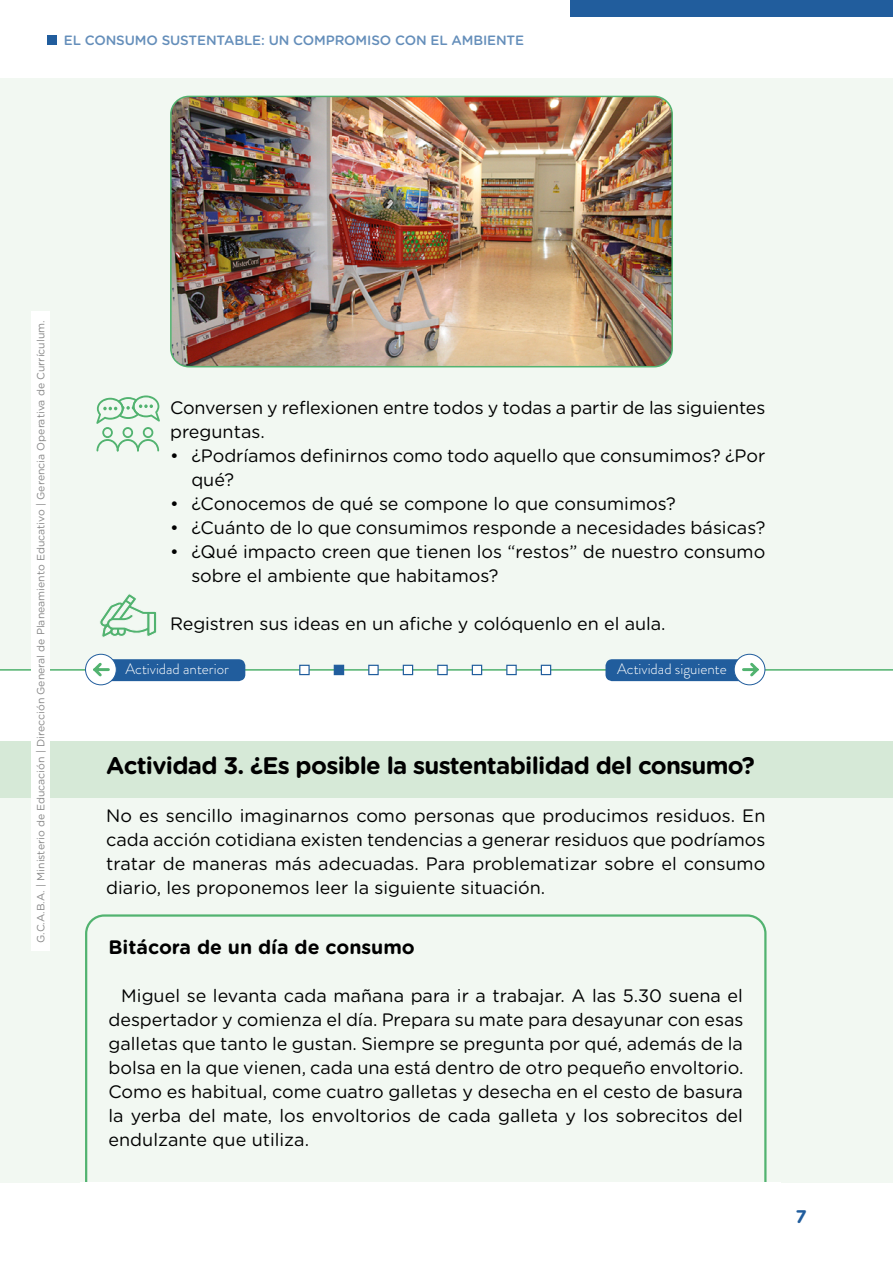
<style>
.page{position:relative;width:893px;height:1263px;background:#fff}
.page>*{position:absolute;margin:0;border:0;box-sizing:border-box;transform-origin:0 0}
.t1{font:700 24px "Gotham Rounded";letter-spacing:-.03em;color:#000}
.t2{font:700 19.5px "Gotham Rounded";color:#000}
.t3{font:700 18.3px "Gotham Rounded";color:#215d9d}
.t4{font:18px/24px "Gotham Rounded";color:#000}
.t5{font:300 15px "Brandon Grotesque";color:#fff}
.t6{font:500 13.5px "Gotham Rounded";letter-spacing:-.01em;color:#648eba}
.t7{font:10.5px "Gotham Rounded";color:#878787}
</style>
<div class="page">
<div style="left:47px;top:35px;width:9px;height:10px;background:#215d9d"></div>
<div style="left:570px;top:0;width:323px;height:17px;background:#215d9d"></div>
<div style="left:0;top:78px;width:893px;height:24px;background:#f2f8f2"></div>
<div style="left:0;top:102px;width:893px;height:24px;background:#f2f8f2"></div>
<div style="left:0;top:126px;width:893px;height:24px;background:#f2f8f2"></div>
<div style="left:0;top:150px;width:893px;height:24px;background:#f2f8f2"></div>
<div style="left:0;top:174px;width:893px;height:24px;background:#f2f8f2"></div>
<div style="left:0;top:198px;width:893px;height:24px;background:#f2f8f2"></div>
<div style="left:0;top:222px;width:893px;height:24px;background:#f2f8f2"></div>
<div style="left:0;top:246px;width:893px;height:24px;background:#f2f8f2"></div>
<div style="left:0;top:270px;width:893px;height:24px;background:#f2f8f2"></div>
<div style="left:0;top:294px;width:893px;height:24px;background:#f2f8f2"></div>
<div style="left:0;top:318px;width:893px;height:24px;background:#f2f8f2"></div>
<div style="left:0;top:342px;width:893px;height:24px;background:#f2f8f2"></div>
<div style="left:0;top:366px;width:893px;height:24px;background:#f2f8f2"></div>
<div style="left:0;top:390px;width:893px;height:74px;background:#f2f8f2"></div>
<div style="left:0;top:460px;width:893px;height:76px;background:#f2f8f2"></div>
<div style="left:0;top:508px;width:893px;height:100px;background:#f2f8f2"></div>
<div style="left:0;top:606px;width:893px;height:24px;background:#f2f8f2"></div>
<div style="left:0;top:630px;width:893px;height:16px;background:#f2f8f2"></div>
<div style="left:0;top:647px;width:893px;height:24px;background:#f2f8f2"></div>
<div style="left:0;top:741px;width:893px;height:59px;background:#d6e9d7"></div>
<div style="left:0;top:798px;width:893px;height:96px;background:#f2f8f2"></div>
<div style="left:0;top:894px;width:893px;height:24px;background:#f2f8f2"></div>
<div style="left:0;top:918px;width:893px;height:24px;background:#f2f8f2"></div>
<div style="left:0;top:942px;width:893px;height:24px;background:#f2f8f2"></div>
<div style="left:0;top:966px;width:893px;height:24px;background:#f2f8f2"></div>
<div style="left:0;top:990px;width:893px;height:24px;background:#f2f8f2"></div>
<div style="left:0;top:1014px;width:893px;height:24px;background:#f2f8f2"></div>
<div style="left:0;top:1038px;width:893px;height:24px;background:#f2f8f2"></div>
<div style="left:0;top:1062px;width:893px;height:24px;background:#f2f8f2"></div>
<div style="left:0;top:1086px;width:893px;height:24px;background:#f2f8f2"></div>
<div style="left:0;top:1110px;width:893px;height:24px;background:#f2f8f2"></div>
<div style="left:0;top:1134px;width:893px;height:24px;background:#f2f8f2"></div>
<div style="left:0;top:1158px;width:893px;height:24px;background:#f2f8f2"></div>
<svg style="left:85px;top:914px;width:682px;height:268px"></svg>
<img style="left:171px;top:96px;width:501px;height:271px">
<div style="left:170px;top:96px;width:503px;height:271px;border:2px solid #52b370;border-radius:18px"></div>
<svg style="left:100px;top:594px;width:57px;height:43px"></svg>
<svg style="left:96px;top:395px;width:64px;height:56px"></svg>
<hr style="left:0;top:669px;width:893px;height:2px;background:#52b370">
<div style="left:299px;top:665px;width:11px;height:10px;background:#fff;border:1px solid #215d9d"></div>
<div style="left:334px;top:665px;width:10px;height:10px;background:#215d9d"></div>
<div style="left:368px;top:665px;width:11px;height:10px;background:#fff;border:1px solid #215d9d"></div>
<div style="left:403px;top:665px;width:10px;height:10px;background:#fff;border:1px solid #215d9d"></div>
<div style="left:472px;top:665px;width:10px;height:10px;background:#fff;border:1px solid #215d9d"></div>
<div style="left:541px;top:665px;width:10px;height:10px;background:#fff;border:1px solid #215d9d"></div>
<div style="left:437px;top:665px;width:11px;height:10px;background:#fff;border:1px solid #215d9d"></div>
<div style="left:506px;top:665px;width:11px;height:10px;background:#fff;border:1px solid #215d9d"></div>
<svg style="left:86px;top:654px;width:30px;height:31px"></svg>
<div style="left:85px;top:654px;width:32px;height:31px;border:1px solid #215d9d;border-radius:50%"></div>
<svg style="left:91px;top:659px;width:154px;height:22px;background:#4075a9"></svg>
<svg style="left:734px;top:654px;width:31px;height:31px"></svg>
<div style="left:734px;top:654px;width:31px;height:31px;border:1px solid #215d9d;border-radius:50%"></div>
<svg style="left:605px;top:659px;width:156px;height:22px;background:#4377aa"></svg>
<div style="left:31px;top:312px;width:18px;height:639px;background:#fff"></div>
<p class="t6" style="left:64px;top:31px;width:462px">EL CONSUMO SUSTENTABLE: UN COMPROMISO CON EL AMBIENTE</p>
<p class="t7" style="left:34px;top:943px;width:624px;rotate:-90deg">G.C.A.B.A. | Ministerio de Educación | Dirección General de Planeamiento Educativo | Gerencia Operativa de Currículum.</p>
<p class="t4" style="left:170px;top:395px;width:597px">Conversen y reflexionen entre todos y todas a partir de las siguientes preguntas.</p>
<p class="t4" style="left:191px;top:443px;width:575px;text-indent:-21px">• ¿Podríamos definirnos como todo aquello que consumimos? ¿Por qué?</p>
<p class="t4" style="left:170px;top:491px;width:507px">• ¿Conocemos de qué se compone lo que consumimos?</p>
<p class="t4" style="left:170px;top:515px;width:597px">• ¿Cuánto de lo que consumimos responde a necesidades básicas?</p>
<p class="t4" style="left:191px;top:539px;width:575px;text-indent:-21px">• ¿Qué impacto creen que tienen los “restos” de nuestro consumo sobre el ambiente que habitamos?</p>
<p class="t4" style="left:170px;top:611px;width:497px">Registren sus ideas en un afiche y colóquenlo en el aula.</p>
<p class="t5" style="left:125px;top:659px;width:105px">Actividad anterior</p>
<p class="t5" style="left:617px;top:659px;width:111px">Actividad siguiente</p>
<h1 class="t1" style="left:106px;top:748px;width:650px">Actividad 3. ¿Es posible la sustentabilidad del consumo?</h1>
<p class="t4" style="left:106px;top:803px;width:661px;text-align:justify">No es sencillo imaginarnos como personas que producimos residuos. En cada acción cotidiana existen tendencias a generar residuos que podríamos tratar de maneras más adecuadas. Para problematizar sobre el consumo diario, les proponemos leer la siguiente situación.</p>
<p class="t2" style="left:109px;top:932px;width:308px">Bitácora de un día de consumo</p>
<p class="t4" style="left:109px;top:982px;width:636px;text-align:justify;text-indent:13px">Miguel se levanta cada mañana para ir a trabajar. A las 5.30 suena el despertador y comienza el día. Prepara su mate para desayunar con esas galletas que tanto le gustan. Siempre se pregunta por qué, además de la bolsa en la que vienen, cada una está dentro de otro pequeño envoltorio.<br>Como es habitual, come cuatro galletas y desecha en el cesto de basura la yerba del mate, los envoltorios de cada galleta y los sobrecitos del endulzante que utiliza.</p>
<p class="t3" style="left:795px;top:1203px;width:13px">7</p>
</div>
